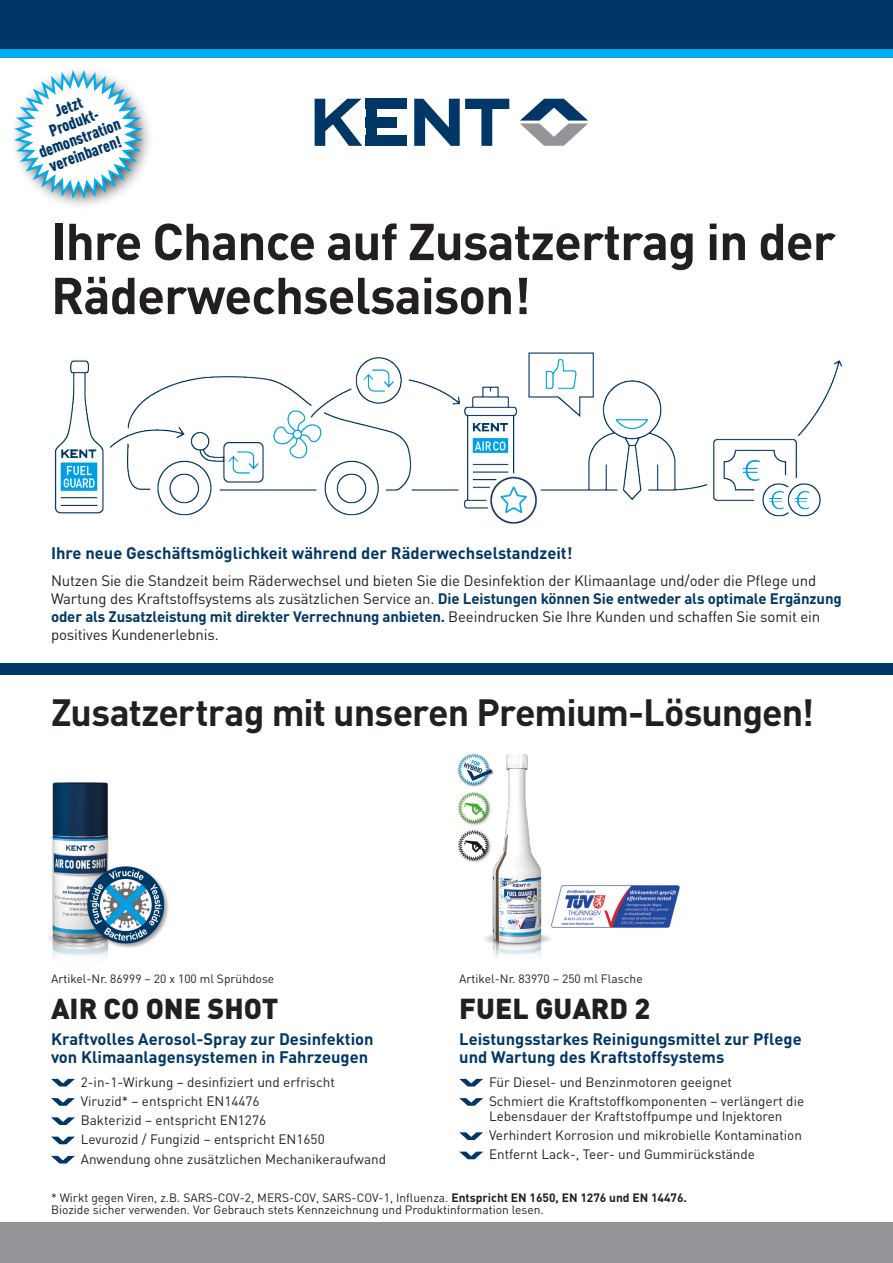
<style>
.page{position:relative;width:893px;height:1263px;background:#fff}
.page>*{position:absolute;margin:0;border:0;box-sizing:border-box;transform-origin:0 0}
.t1{font:700 51px/54px "DIN Pro";letter-spacing:-.02em;color:#231f20}
.t2{font:700 37.5px "DIN Pro";letter-spacing:-.025em;color:#231f20}
.t3{font:900 28.5px "DIN Pro";color:#231f20}
.t4{font:700 16.5px/18px "DIN Pro";color:#003766}
.t5{font:900 condensed 16.5px/16.5px "DIN Pro";color:#003766;text-align:center}
.t6{font:15px/18px "DIN Pro";letter-spacing:-.01em;color:#231f20}
.t7{font:13.5px/15px "DIN Pro";color:#231f20}
.t8{font:12px/12px "DIN Pro";color:#231f20}
.s1{font-weight:700;color:#003766}
.s2{font-weight:700}
</style>
<div class="page">
<div style="left:0;top:1222px;width:893px;height:41px;background:#939598"></div>
<div style="left:0;top:663px;width:893px;height:12px;background:#003766"></div>
<div style="left:0;top:0;width:893px;height:49px;background:#003766"></div>
<div style="left:0;top:49px;width:893px;height:8px;background:#00aeef"></div>
<svg style="left:315px;top:99px;width:47px;height:47px"></svg>
<svg style="left:414px;top:99px;width:95px;height:47px"></svg>
<div style="left:366px;top:135px;width:41px;height:11px;background:#003766"></div>
<div style="left:366px;top:99px;width:41px;height:10px;background:#003766"></div>
<div style="left:366px;top:117px;width:31px;height:10px;background:#003766"></div>
<div style="left:366px;top:99px;width:10px;height:47px;background:#003766"></div>
<svg style="left:520px;top:99px;width:68px;height:47px"></svg>
<img style="left:54px;top:352px;width:789px;height:172px">
<svg style="left:14px;top:70px;width:133px;height:132px"></svg>
<img style="left:49px;top:782px;width:120px;height:174px">
<svg style="left:51px;top:1079px;width:24px;height:7px"></svg>
<svg style="left:51px;top:1098px;width:24px;height:8px"></svg>
<svg style="left:51px;top:1117px;width:24px;height:8px"></svg>
<svg style="left:51px;top:1136px;width:24px;height:8px"></svg>
<svg style="left:51px;top:1156px;width:24px;height:7px"></svg>
<svg style="left:459px;top:1079px;width:24px;height:7px"></svg>
<svg style="left:459px;top:1098px;width:24px;height:8px"></svg>
<svg style="left:459px;top:1132px;width:24px;height:8px"></svg>
<svg style="left:459px;top:1151px;width:24px;height:8px"></svg>
<img style="left:484px;top:754px;width:67px;height:204px">
<img style="left:457px;top:753px;width:41px;height:112px">
<img style="left:551px;top:885px;width:129px;height:43px">
<p class="t5" style="left:25px;top:112px;width:87px;rotate:-20deg">Jetzt<br>Produkt&shy;demonstration vereinbaren!</p>
<p class="t1" style="left:51px;top:211px;width:786px">Ihre Chance auf Zusatzertrag in der<br>Räderwechselsaison!</p>
<p class="t4" style="left:51px;top:543px;width:523px">Ihre neue Geschäftsmöglichkeit während der Räderwechselstandzeit!</p>
<p class="t6" style="left:51px;top:570px;width:792px">Nutzen Sie die Standzeit beim Räderwechsel und bieten Sie die Desinfektion der Klimaanlage und/oder die Pflege und Wartung des Kraftstoffsystems als zusätzlichen Service an. <span class="s1">Die Leistungen können Sie entweder als optimale Ergänzung oder als Zusatzleistung mit direkter Verrechnung anbieten.</span> Beeindrucken Sie Ihre Kunden und schaffen Sie somit ein positives Kundenerlebnis.</p>
<p class="t2" style="left:51px;top:683px;width:765px">Zusatzertrag mit unseren Premium-Lösungen!</p>
<p class="t8" style="left:51px;top:972px;width:225px">Artikel-Nr. 86999 – 20 x 100 ml Sprühdose</p>
<p class="t3" style="left:51px;top:984px;width:229px">AIR CO ONE SHOT</p>
<p class="t4" style="left:51px;top:1029px;width:324px">Kraftvolles Aerosol-Spray zur Desinfektion von Klimaanlagensystemen in Fahrzeugen</p>
<p class="t7" style="left:81px;top:1073px;width:256px">2-in-1-Wirkung – desinfiziert und erfrischt</p>
<p class="t7" style="left:81px;top:1093px;width:180px">Viruzid* – entspricht EN14476</p>
<p class="t7" style="left:81px;top:1112px;width:187px">Bakterizid – entspricht EN1276</p>
<p class="t7" style="left:81px;top:1131px;width:245px">Levurozid / Fungizid – entspricht EN1650</p>
<p class="t7" style="left:81px;top:1150px;width:307px">Anwendung ohne zusätzlichen Mechanikeraufwand</p>
<p class="t8" style="left:459px;top:972px;width:185px">Artikel-Nr. 83970 – 250 ml Flasche</p>
<p class="t3" style="left:459px;top:984px;width:193px">FUEL GUARD 2</p>
<p class="t4" style="left:459px;top:1029px;width:344px">Leistungsstarkes Reinigungsmittel zur Pflege und Wartung des Kraftstoffsystems</p>
<p class="t7" style="left:489px;top:1073px;width:245px">Für Diesel- und Benzinmotoren geeignet</p>
<p class="t7" style="left:489px;top:1093px;width:317px">Schmiert die Kraftstoffkomponenten – verlängert die<br>Lebensdauer der Kraftstoffpumpe und Injektoren</p>
<p class="t7" style="left:489px;top:1127px;width:315px">Verhindert Korrosion und mikrobielle Kontamination</p>
<p class="t7" style="left:489px;top:1146px;width:267px">Entfernt Lack-, Teer- und Gummirückstände</p>
<p class="t8" style="left:51px;top:1191px;width:637px">* Wirkt gegen Viren, z.B. SARS-COV-2, MERS-COV, SARS-COV-1, Influenza. <span class="s2">Entspricht EN 1650, EN 1276 und EN 14476.<br></span>Biozide sicher verwenden. Vor Gebrauch stets Kennzeichnung und Produktinformation lesen.</p>
</div>
